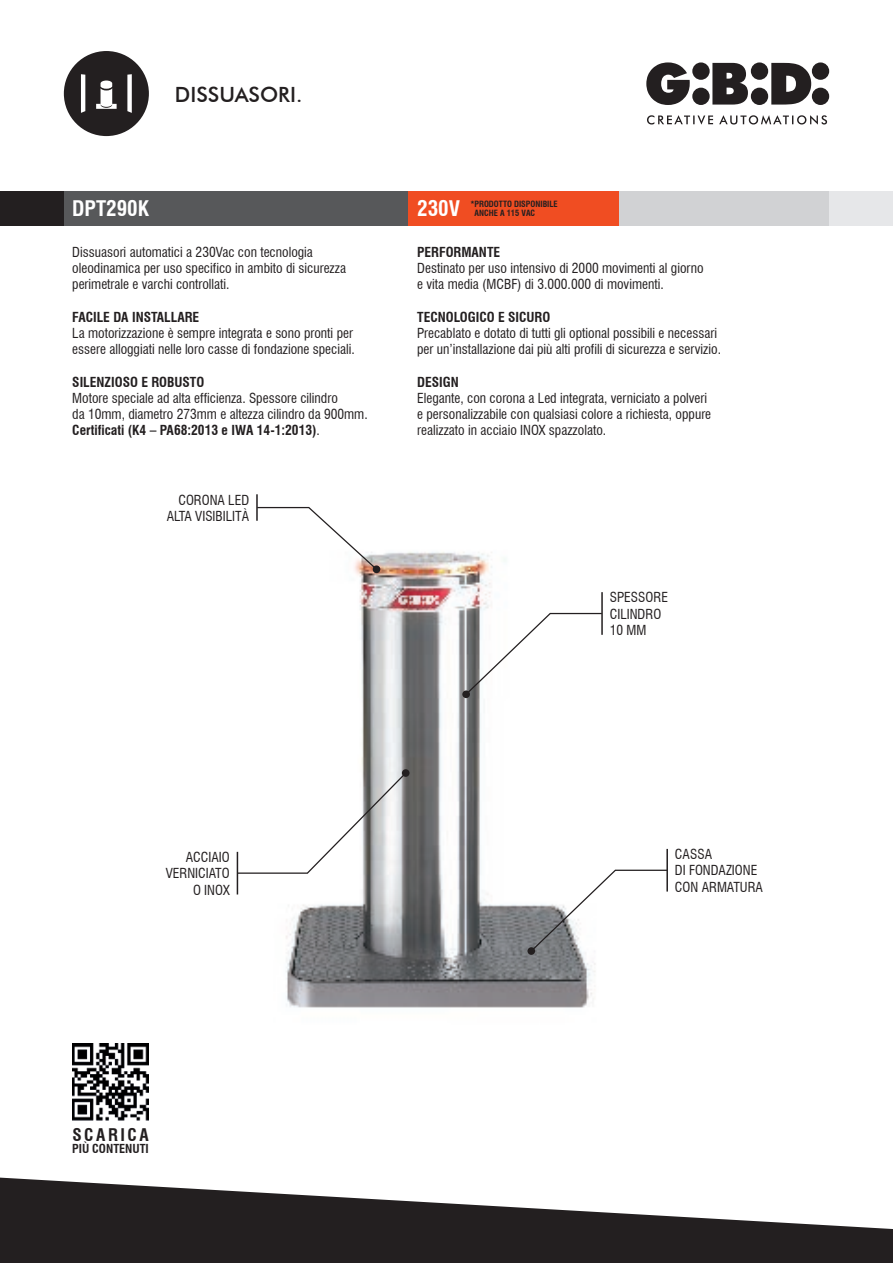
<style>
.page{position:relative;width:893px;height:1263px;background:#fff}
.page>*{position:absolute;margin:0;border:0;box-sizing:border-box;transform-origin:0 0}
.t1{font:500 21px "Futura BT";color:#231f20}
.t2{font:700 condensed 21px "Swiss 721 BT";color:#fff}
.t3{font:700 condensed 17.1px "Swiss 721 BT";letter-spacing:.15em;color:#231f20}
.t4{font:condensed 13.5px/16.2px "Swiss 721 BT";color:#231f20}
.t5{font:700 condensed 13.5px "Swiss 721 BT";color:#231f20}
.t6{font:700 condensed 12.15px "Swiss 721 BT";color:#231f20}
.t7{font:700 condensed 8.4px/9px "Swiss 721 BT";color:#231f20}
.s1{font-weight:700}
</style>
<div class="page">
<svg style="left:0;top:1177px;width:893px;height:86px;fill:#231f20"></svg>
<div style="left:64px;top:191px;width:829px;height:34px;background:#e6e7e9"></div>
<div style="left:0;top:191px;width:64px;height:34px;background:#231f20"></div>
<svg style="left:646px;top:62px;width:183px;height:63px"></svg>
<div style="left:64px;top:51px;width:85px;height:85px;background:#231f20;border-radius:50%"></div>
<svg style="left:81px;top:74px;width:51px;height:39px"></svg>
<img style="left:72px;top:1044px;width:77px;height:76px">
<div style="left:64px;top:191px;width:344px;height:34px;background:#57585a"></div>
<div style="left:619px;top:191px;width:210px;height:34px;background:#d1d2d4"></div>
<div style="left:408px;top:191px;width:211px;height:34px;background:#f04d22"></div>
<img style="left:286px;top:552px;width:309px;height:456px">
<svg style="left:464px;top:612px;width:137px;height:84px"></svg>
<div style="left:462px;top:690px;width:8px;height:8px;background:#231f20;border-radius:50%"></div>
<hr style="left:601px;top:592px;width:2px;height:43px;background:#231f20">
<svg style="left:529px;top:869px;width:139px;height:84px"></svg>
<div style="left:527px;top:947px;width:8px;height:8px;background:#231f20;border-radius:50%"></div>
<hr style="left:666px;top:849px;width:2px;height:42px;background:#231f20">
<svg style="left:258px;top:506px;width:120px;height:65px"></svg>
<div style="left:373px;top:565px;width:7px;height:8px;background:#231f20;border-radius:50%"></div>
<hr style="left:256px;top:494px;width:2px;height:27px;background:#231f20">
<svg style="left:236px;top:771px;width:171px;height:103px"></svg>
<div style="left:402px;top:769px;width:8px;height:8px;background:#231f20;border-radius:50%"></div>
<hr style="left:237px;top:852px;width:1px;height:42px;background:#231f20">
<h1 class="t1" style="left:175px;top:81px;width:129px">DISSUASORI.</h1>
<h1 class="t2" style="left:72px;top:196px;width:78px">DPT290K</h1>
<h1 class="t2" style="left:417px;top:196px;width:44px">230V</h1>
<p class="t7" style="left:475px;top:199px;width:85px;text-indent:-4px">* PRODOTTO DISPONIBILE<br>ANCHE A 115 VAC</p>
<p class="t4" style="left:72px;top:244px;width:275px">Dissuasori automatici a 230Vac con tecnologia oleodinamica per uso specifico in ambito di sicurezza perimetrale e varchi controllati.</p>
<p class="t5" style="left:72px;top:309px;width:129px">FACILE DA INSTALLARE</p>
<p class="t4" style="left:72px;top:325px;width:284px">La motorizzazione è sempre integrata e sono pronti per essere alloggiati nelle loro casse di fondazione speciali.</p>
<p class="t5" style="left:72px;top:373px;width:134px">SILENZIOSO E ROBUSTO</p>
<p class="t4" style="left:72px;top:390px;width:297px">Motore speciale ad alta efficienza. Spessore cilindro<br>da 10mm, diametro 273mm e altezza cilindro da 900mm.<br><span class="s1">Certificati (K4 – PA68:2013 e IWA 14-1:2013)</span>.</p>
<p class="t4" style="left:167px;top:491px;width:84px;text-align:right">CORONA LED<br>ALTA VISIBILITÀ</p>
<p class="t5" style="left:417px;top:244px;width:84px">PERFORMANTE</p>
<p class="t4" style="left:417px;top:260px;width:288px">Destinato per uso intensivo di 2000 movimenti al giorno e vita media (MCBF) di 3.000.000 di movimenti.</p>
<p class="t5" style="left:417px;top:309px;width:135px">TECNOLOGICO E SICURO</p>
<p class="t4" style="left:417px;top:325px;width:305px">Precablato e dotato di tutti gli optional possibili e necessari per un’installazione dai più alti profili di sicurezza e servizio.</p>
<p class="t5" style="left:417px;top:373px;width:43px">DESIGN</p>
<p class="t4" style="left:417px;top:390px;width:295px">Elegante, con corona a Led integrata, verniciato a polveri e personalizzabile con qualsiasi colore a richiesta, oppure realizzato in acciaio INOX spazzolato.</p>
<p class="t4" style="left:610px;top:589px;width:60px">SPESSORE<br>CILINDRO<br>10 MM</p>
<p class="t4" style="left:166px;top:849px;width:65px;text-align:right">ACCIAIO<br>VERNICIATO<br>O INOX</p>
<p class="t4" style="left:675px;top:846px;width:89px">CASSA<br>DI FONDAZIONE<br>CON ARMATURA</p>
<p class="t3" style="left:72px;top:1124px;width:78px">SCARICA</p>
<p class="t6" style="left:72px;top:1141px;width:78px">PIÙ CONTENUTI</p>
</div>
